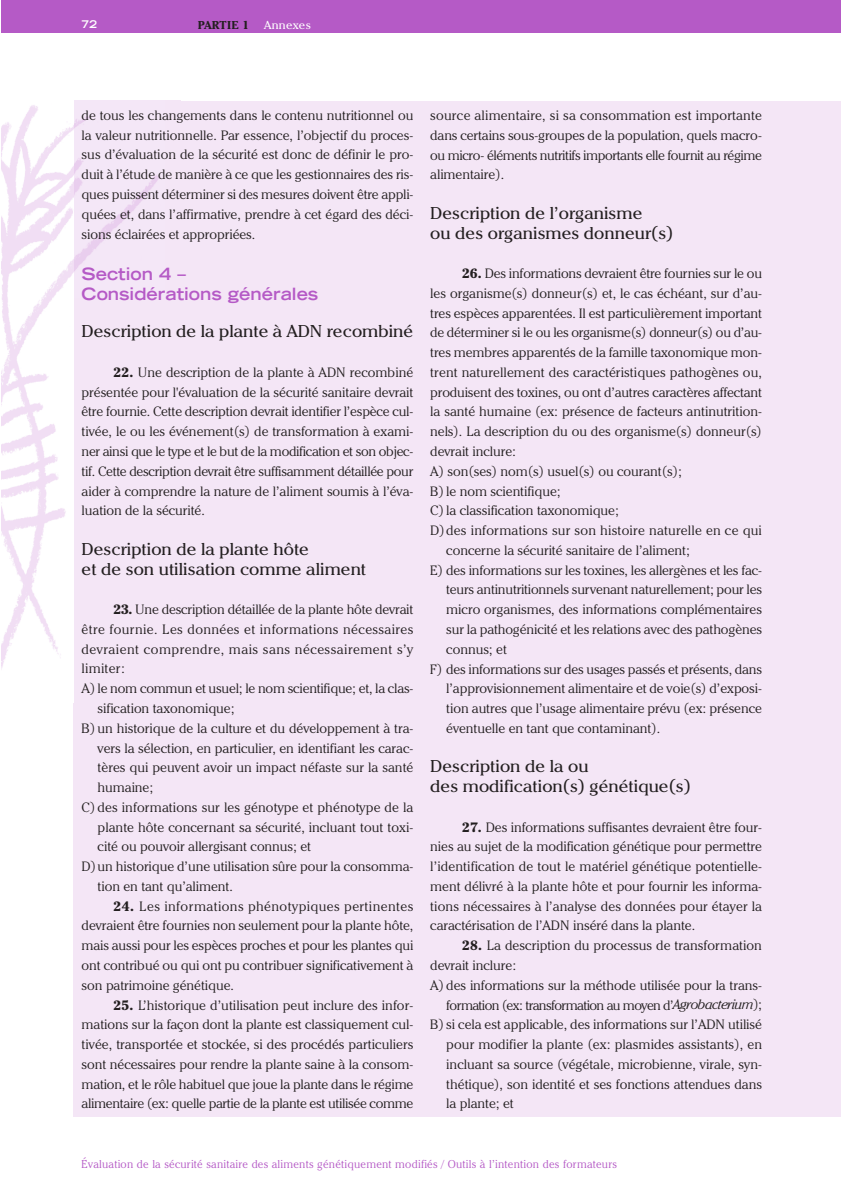
<style>
.page{position:relative;width:841px;height:1185px;background:#fff}
.page>*{position:absolute;margin:0;border:0;box-sizing:border-box;transform-origin:0 0}
.t1{font:16.95px/19.8px "Cheltenham IT Cby BT";color:#231f20;scale:1.04 1}
.t2{font:700 expanded 16.95px/19.8px "Trade Gothic LH";color:#b55ac6}
.t3{font:300 13.35px/19.8px "Cheltenham IT Cby BT";color:#231f20;text-align:justify;scale:1.04 1}
.t4{font:300 13.35px "Cheltenham IT Cby BT";letter-spacing:.02em;color:#231f20;scale:1.04 1}
.t5{font:300 13.35px "Cheltenham IT Cby BT";letter-spacing:-.04em;color:#231f20;scale:1.04 1}
.t6{font:300 13.35px "Cheltenham IT Cby BT";letter-spacing:.03em;color:#231f20;scale:1.04 1}
.t7{font:300 13.35px "Cheltenham IT Cby BT";letter-spacing:.035em;color:#231f20;scale:1.04 1}
.t8{font:300 11.25px "Cheltenham IT Cby BT";letter-spacing:.025em;color:#b55ac6}
.t9{font:700 11.25px "Cheltenham IT Cby BT";letter-spacing:.03em;color:#231f20;scale:1.04 1}
.t10{font:11.25px "Cheltenham IT Cby BT";letter-spacing:.025em;color:#fff;scale:1.04 1}
.t11{font:700 expanded 10.65px "Trade Gothic LH";color:#fff}
.s1{font-weight:700}
.s2{font-style:italic}
</style>
<div class="page">
<div style="left:74px;top:101px;width:766px;height:1014px;background:#f4e6f6"></div>
<div style="left:2px;top:0;width:838px;height:32px;background:#b55ac6"></div>
<img style="left:2px;top:105px;width:71px;height:562px">
<div style="left:74px;top:100px;width:107px;height:198px;background:#f4e6f6"></div>
<img style="left:74px;top:116px;width:85px;height:155px">
<p class="t11" style="left:82px;top:20px;width:17px">72</p>
<p class="t9" style="left:198px;top:20px;width:51px">PARTIE 1</p>
<p class="t10" style="left:264px;top:21px;width:47px">Annexes</p>
<p class="t3" style="left:82px;top:106px;width:320px">de tous les changements dans le contenu nutritionnel ou la valeur nutritionnelle. Par essence, l’objectif du proces&shy;sus d’évaluation de la sécurité est donc de définir le pro&shy;duit à l’étude de manière à ce que les gestionnaires des ris&shy;ques puissent déterminer si des mesures doivent être appli&shy;quées et, dans l’affirmative, prendre à cet égard des déci&shy;sions éclairées et appropriées.</p>
<p class="t2" style="left:82px;top:265px;width:238px">Section 4 –<br>Considérations générales</p>
<p class="t1" style="left:82px;top:323px;width:320px">Description de la plante à ADN recombiné</p>
<p class="t3" style="left:82px;top:363px;width:320px;text-indent:32px"><span class="s1">22.</span> Une description de la plante à ADN recombiné présentée pour l'évaluation de la sécurité sanitaire devrait être fournie. Cette description devrait identifier l’espèce cul&shy;tivée, le ou les événement(s) de transformation à exami&shy;ner ainsi que le type et le but de la modification et son objec&shy;tif. Cette description devrait être suffisamment détaillée pour aider à comprendre la nature de l’aliment soumis à l’éva&shy;luation de la sécurité.</p>
<p class="t1" style="left:82px;top:540px;width:275px">Description de la plante hôte<br>et de son utilisation comme aliment</p>
<p class="t3" style="left:114px;top:600px;width:289px"><span class="s1">23.</span> Une description détaillée de la plante hôte devrait</p>
<p class="t6" style="left:82px;top:623px;width:320px">être fournie. Les données et informations nécessaires</p>
<p class="t7" style="left:82px;top:643px;width:320px">devraient comprendre, mais sans nécessairement s’y</p>
<p class="t4" style="left:82px;top:663px;width:43px">limiter:</p>
<p class="t3" style="left:82px;top:679px;width:320px">A) le nom commun et usuel; le nom scientifique; et, la clas-</p>
<p class="t3" style="left:98px;top:699px;width:133px">sification taxonomique;</p>
<p class="t3" style="left:82px;top:718px;width:320px">B) un historique de la culture et du développement à tra-</p>
<p class="t3" style="left:98px;top:738px;width:305px">vers la sélection, en particulier, en identifiant les carac-</p>
<p class="t3" style="left:98px;top:758px;width:305px">tères qui peuvent avoir un impact néfaste sur la santé</p>
<p class="t3" style="left:98px;top:778px;width:55px">humaine;</p>
<p class="t3" style="left:82px;top:797px;width:320px">C) des informations sur les génotype et phénotype de la</p>
<p class="t3" style="left:98px;top:817px;width:305px">plante hôte concernant sa sécurité, incluant tout toxi-</p>
<p class="t3" style="left:98px;top:837px;width:207px">cité ou pouvoir allergisant connus; et</p>
<p class="t3" style="left:82px;top:857px;width:320px">D)un historique d’une utilisation sûre pour la consomma-</p>
<p class="t3" style="left:98px;top:877px;width:131px">tion en tant qu’aliment.</p>
<p class="t3" style="left:82px;top:896px;width:320px;text-indent:32px"><span class="s1">24.</span> Les informations phénotypiques pertinentes devraient être fournies non seulement pour la plante hôte, mais aussi pour les espèces proches et pour les plantes qui ont contribué ou qui ont pu contribuer significativement à son patrimoine génétique.</p>
<p class="t3" style="left:82px;top:995px;width:320px;text-indent:32px"><span class="s1">25.</span> L’historique d’utilisation peut inclure des infor&shy;mations sur la façon dont la plante est classiquement cul&shy;tivée, transportée et stockée, si des procédés particuliers sont nécessaires pour rendre la plante saine à la consom&shy;mation, et le rôle habituel que joue la plante dans le régime alimentaire (ex: quelle partie de la plante est utilisée comme</p>
<p class="t3" style="left:430px;top:106px;width:320px">source alimentaire, si sa consommation est importante dans certains sous-groupes de la population, quels macro&shy;ou micro- éléments nutritifs importants elle fournit au régime alimentaire).</p>
<p class="t1" style="left:430px;top:204px;width:235px">Description de l’organisme<br>ou des organismes donneur(s)</p>
<p class="t3" style="left:462px;top:264px;width:289px"><span class="s1">26.</span> Des informations devraient être fournies sur le ou</p>
<p class="t3" style="left:430px;top:284px;width:320px">les organisme(s) donneur(s) et, le cas échéant, sur d’au-</p>
<p class="t3" style="left:430px;top:304px;width:320px">tres espèces apparentées. Il est particulièrement important</p>
<p class="t3" style="left:430px;top:323px;width:320px">de déterminer si le ou les organisme(s) donneur(s) ou d’au-</p>
<p class="t3" style="left:430px;top:343px;width:320px">tres membres apparentés de la famille taxonomique mon-</p>
<p class="t3" style="left:430px;top:363px;width:320px">trent naturellement des caractéristiques pathogènes ou,</p>
<p class="t3" style="left:430px;top:383px;width:320px">produisent des toxines, ou ont d’autres caractères affectant</p>
<p class="t3" style="left:430px;top:402px;width:320px">la santé humaine (ex: présence de facteurs antinutrition-</p>
<p class="t3" style="left:430px;top:422px;width:320px">nels). La description du ou des organisme(s) donneur(s)</p>
<p class="t3" style="left:430px;top:442px;width:84px">devrait inclure:</p>
<p class="t3" style="left:430px;top:462px;width:243px">A) son(ses) nom(s) usuel(s) ou courant(s);</p>
<p class="t3" style="left:430px;top:481px;width:127px">B) le nom scientifique;</p>
<p class="t3" style="left:430px;top:501px;width:183px">C) la classification taxonomique;</p>
<p class="t4" style="left:430px;top:524px;width:320px">D)des informations sur son histoire naturelle en ce qui</p>
<p class="t3" style="left:446px;top:541px;width:236px">concerne la sécurité sanitaire de l’aliment;</p>
<p class="t3" style="left:430px;top:560px;width:320px">E) des informations sur les toxines, les allergènes et les fac-</p>
<p class="t3" style="left:446px;top:580px;width:305px">teurs antinutritionnels survenant naturellement; pour les</p>
<p class="t3" style="left:446px;top:600px;width:305px">micro organismes, des informations complémentaires</p>
<p class="t3" style="left:446px;top:620px;width:305px">sur la pathogénicité et les relations avec des pathogènes</p>
<p class="t3" style="left:446px;top:639px;width:60px">connus; et</p>
<p class="t3" style="left:430px;top:659px;width:320px">F) des informations sur des usages passés et présents, dans</p>
<p class="t3" style="left:446px;top:679px;width:305px">l’approvisionnement alimentaire et de voie(s) d’exposi-</p>
<p class="t3" style="left:446px;top:699px;width:305px">tion autres que l’usage alimentaire prévu (ex: présence</p>
<p class="t3" style="left:446px;top:719px;width:207px">éventuelle en tant que contaminant).</p>
<p class="t1" style="left:430px;top:757px;width:252px">Description de la ou<br>des modification(s) génétique(s)</p>
<p class="t3" style="left:430px;top:817px;width:320px;text-indent:32px"><span class="s1">27.</span> Des informations suffisantes devraient être four&shy;nies au sujet de la modification génétique pour permettre l’identification de tout le matériel génétique potentielle&shy;ment délivré à la plante hôte et pour fournir les informa&shy;tions nécessaires à l’analyse des données pour étayer la caractérisation de l’ADN inséré dans la plante.</p>
<p class="t3" style="left:462px;top:936px;width:289px"><span class="s1">28.</span> La description du processus de transformation</p>
<p class="t3" style="left:430px;top:955px;width:84px">devrait inclure:</p>
<p class="t3" style="left:430px;top:975px;width:320px">A) des informations sur la méthode utilisée pour la trans-</p>
<p class="t5" style="left:446px;top:998px;width:305px">formation (ex: transformation au moyen d’<span class="s2">Agrobacterium</span>);</p>
<p class="t3" style="left:430px;top:1015px;width:320px">B) si cela est applicable, des informations sur l’ADN utilisé</p>
<p class="t3" style="left:446px;top:1034px;width:305px">pour modifier la plante (ex: plasmides assistants), en</p>
<p class="t3" style="left:446px;top:1054px;width:305px">incluant sa source (végétale, microbienne, virale, syn-</p>
<p class="t3" style="left:446px;top:1074px;width:305px">thétique), son identité et ses fonctions attendues dans</p>
<p class="t3" style="left:446px;top:1094px;width:66px">la plante; et</p>
<p class="t8" style="left:82px;top:1159px;width:537px">Évaluation de la sécurité sanitaire des aliments génétiquement modifiés / Outils à l’intention des formateurs</p>
</div>
